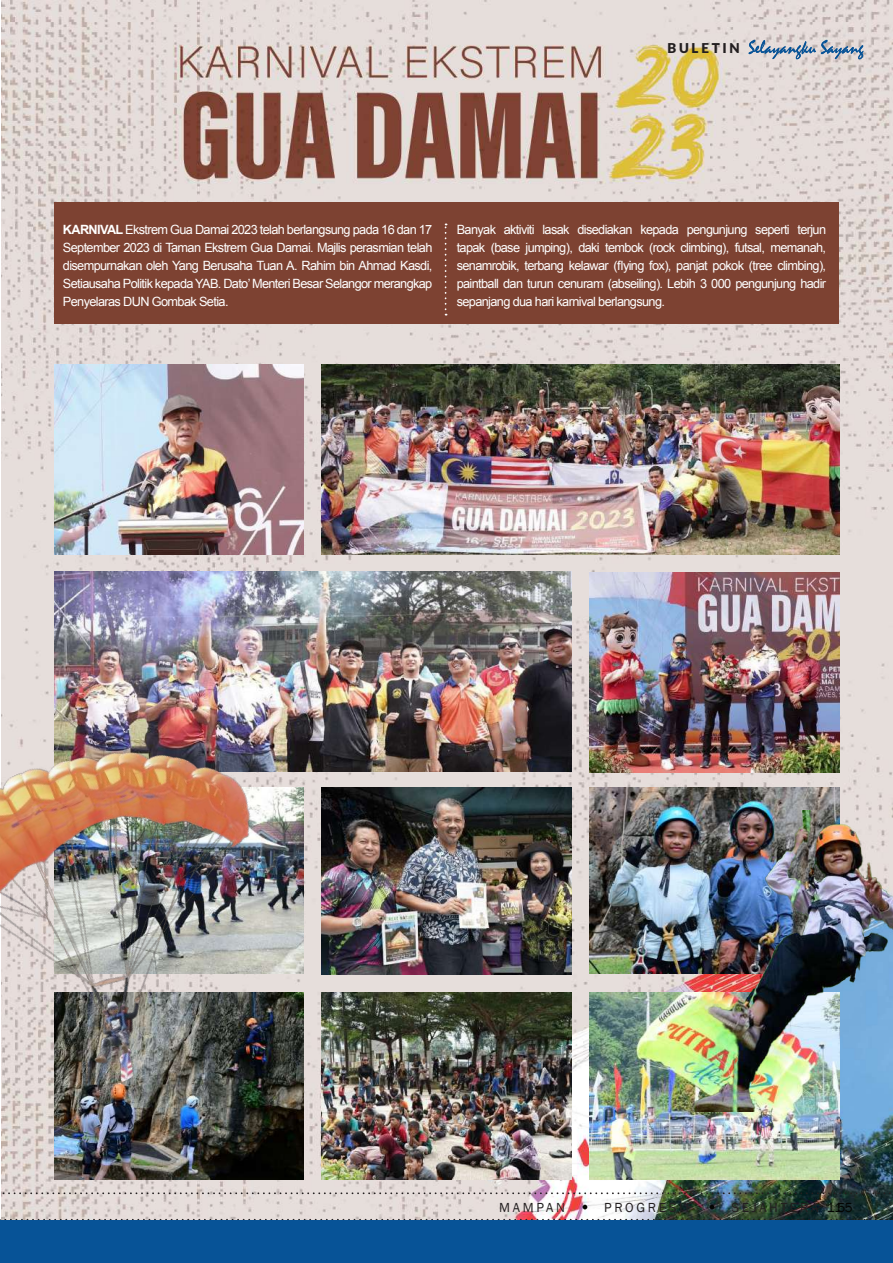
<style>
.page{position:relative;width:893px;height:1263px;background:#fff}
.page>*{position:absolute;margin:0;border:0;box-sizing:border-box;transform-origin:0 0}
.t1{font:13.5px "Franklin Gothic";letter-spacing:.2em;color:#231f20}
.t2{font:900 13.5px "Lato";letter-spacing:.2em;color:#231f20}
.t3{font:12.75px/18px "Arial";letter-spacing:-.05em;color:#fff;text-align:justify}
.s1{font-weight:700}
.s2{color:#040503}
</style>
<div class="page">
<img style="left:1px;top:0;width:892px;height:1221px">
<img style="left:322px;top:365px;width:517px;height:190px">
<div style="left:54px;top:203px;width:785px;height:121px;background:#7d4232"></div>
<img style="left:54px;top:365px;width:250px;height:190px">
<img style="left:589px;top:787px;width:250px;height:186px">
<img style="left:54px;top:572px;width:517px;height:199px">
<img style="left:589px;top:573px;width:250px;height:199px">
<img style="left:372px;top:787px;width:199px;height:187px">
<img style="left:589px;top:992px;width:250px;height:187px">
<img style="left:322px;top:993px;width:249px;height:186px">
<img style="left:669px;top:810px;width:224px;height:301px">
<img style="left:54px;top:1138px;width:250px;height:41px">
<img style="left:0;top:632px;width:372px;height:506px">
<svg style="left:748px;top:40px;width:115px;height:19px;background:#a7b3c2"></svg>
<svg style="left:445px;top:224px;width:2px;height:91px"></svg>
<svg style="left:0;top:1219px;width:893px;height:1px"></svg>
<svg style="left:1px;top:1192px;width:892px;height:2px;background:#989693"></svg>
<div style="left:0;top:1221px;width:893px;height:42px;background:#075397"></div>
<svg style="left:583px;top:1205px;width:4px;height:4px"></svg>
<svg style="left:709px;top:1205px;width:5px;height:4px"></svg>
<p class="t2" style="left:668px;top:40px;width:74px">BULETIN</p>
<p class="t3" style="left:63px;top:221px;width:371px"><span class="s1">KARNIVAL</span> Ekstrem Gua Damai 2023 telah berlangsung pada 16 dan 17<br>September 2023 di Taman Ekstrem Gua Damai. Majlis perasmian telah disempurnakan oleh Yang Berusaha Tuan A. Rahim bin Ahmad Kasdi, Setiausaha Politik kepada YAB. Dato’ Menteri Besar Selangor merangkap Penyelaras DUN Gombak Setia.</p>
<p class="t3" style="left:457px;top:221px;width:371px">Banyak aktiviti lasak disediakan kepada pengunjung seperti terjun tapak (base jumping), daki tembok (rock climbing), futsal, memanah, senamrobik, terbang kelawar (flying fox), panjat pokok (tree climbing), paintball dan turun cenuram (abseiling). Lebih 3 000 pengunjung hadir sepanjang dua hari karnival berlangsung.</p>
<p class="t1" style="left:499px;top:1199px;width:67px">MAMPAN</p>
<p class="t1" style="left:604px;top:1199px;width:90px">PROGRESIF</p>
<p class="t1" style="left:731px;top:1199px;width:123px">SEJAHTERA <span class="s2">1515</span></p>
</div>
